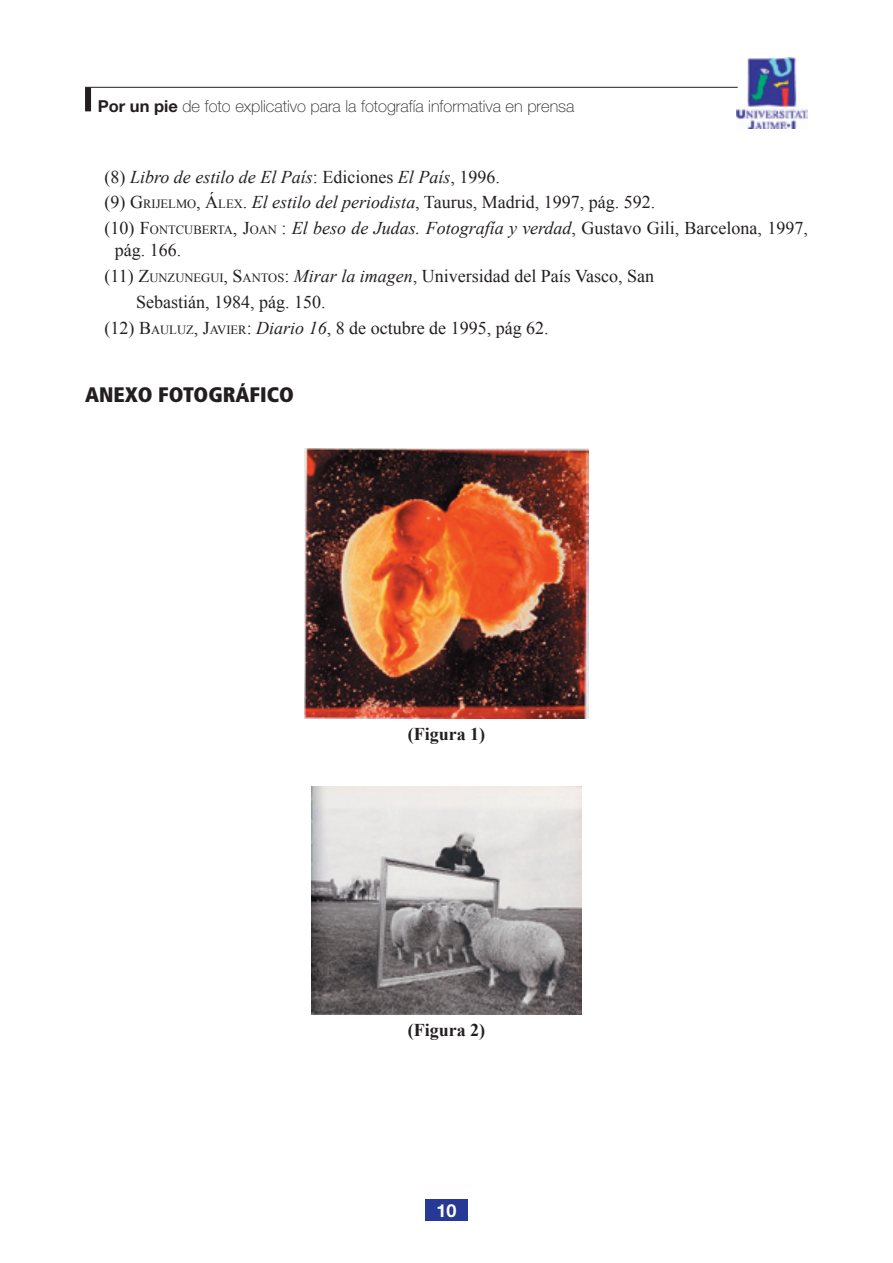
<style>
.page{position:relative;width:893px;height:1263px;background:#fff}
.page>*{position:absolute;margin:0;border:0;box-sizing:border-box;transform-origin:0 0}
.t1{font:900 condensed 21px "Frutiger LT Std";color:#231f20}
.t2{font:18px/25.8px "Times New Roman";color:#231f20}
.t3{font:700 18px "Times New Roman";color:#231f20}
.t4{font:700 18px "Helvetica Neue LT Std";color:#fff}
.t5{font:100 16.5px "Helvetica Neue LT Std";color:#231f20}
.s1{font-weight:700}
.s2{font-style:italic}
.s3{font-size:12.6px}
</style>
<div class="page">
<img style="left:737px;top:57px;width:71px;height:71px">
<hr style="left:85px;top:87px;width:653px;height:1px;background:#231f20">
<div style="left:85px;top:87px;width:6px;height:24px;background:#231f20"></div>
<div style="left:425px;top:1199px;width:43px;height:21px;background:#263996"></div>
<img style="left:305px;top:449px;width:283px;height:269px">
<img style="left:311px;top:786px;width:271px;height:229px">
<p class="t5" style="left:98px;top:96px;width:478px"><span class="s1">Por un pie</span> de foto explicativo para la fotografía informativa en prensa</p>
<p class="t2" style="left:105px;top:163px;width:705px">(8) <span class="s2">Libro de estilo de El País</span>: Ediciones <span class="s2">El País</span>, 1996.<br>(9) G<span class="s3">RIJELMO</span>, Á<span class="s3">LEX</span>. <span class="s2">El estilo del periodista</span>, Taurus, Madrid, 1997, pág. 592.<br>(10) F<span class="s3">ONTCUBERTA</span>, J<span class="s3">OAN</span> : <span class="s2">El beso de Judas. Fotografía y verdad</span>, Gustavo Gili, Barcelona, 1997,</p>
<p class="t2" style="left:115px;top:237px;width:68px">pág. 166.</p>
<p class="t2" style="left:105px;top:263px;width:551px">(11) Z<span class="s3">UNZUNEGUI</span>, S<span class="s3">ANTOS</span>: <span class="s2">Mirar la imagen</span>, Universidad del País Vasco, San</p>
<p class="t2" style="left:136px;top:288px;width:191px">Sebastián, 1984, pág. 150.</p>
<p class="t2" style="left:105px;top:314px;width:446px">(12) B<span class="s3">AULUZ</span>, J<span class="s3">AVIER</span>: <span class="s2">Diario 16</span>, 8 de octubre de 1995, pág 62.</p>
<p class="t1" style="left:85px;top:382px;width:210px">ANEXO FOTOGRÁFICO</p>
<p class="t3" style="left:408px;top:721px;width:79px">(Figura 1)</p>
<p class="t3" style="left:408px;top:1018px;width:79px">(Figura 2)</p>
<p class="t4" style="left:436px;top:1199px;width:22px">10</p>
</div>
